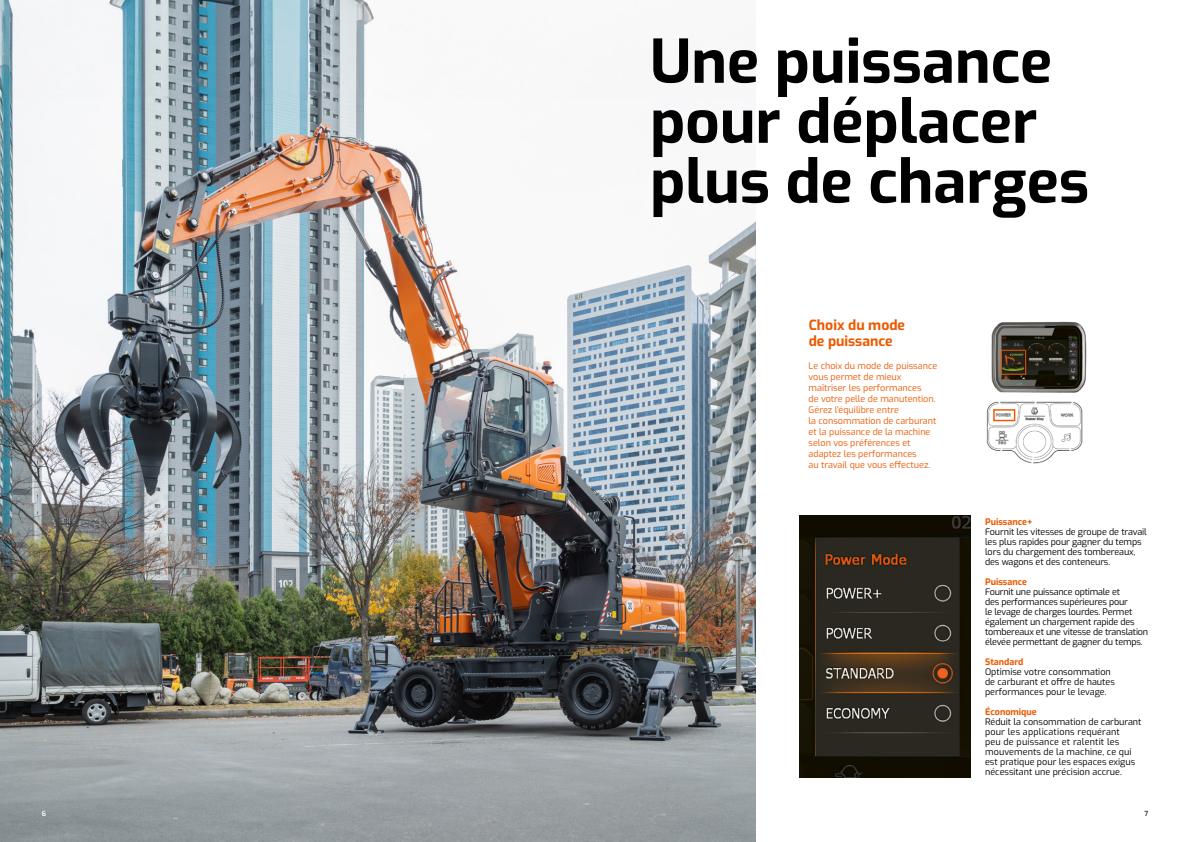
<style>
.page{position:relative;width:1191px;height:842px;background:#fff}
.page>*{position:absolute;margin:0;border:0;box-sizing:border-box;transform-origin:0 0}
.t1{font:700 60px/60px "Exo";color:#000}
.t2{font:700 14px/16px "Exo";color:#ed5900}
.t3{font:9px/10px "Exo";letter-spacing:-.01em;color:#000}
.t4{font:9px/11px "Exo";color:#ed5900}
.t5{font:700 9px "Exo";color:#ed5900}
.t6{font:600 7px "Exo";color:#fff}
.t7{font:600 7px "Exo";color:#36383b}
</style>
<div class="page">
<img style="left:0;top:0;width:755px;height:842px">
<img style="left:799px;top:516px;width:171px;height:261px">
<img style="left:986px;top:401px;width:97px;height:63px">
<div style="left:993px;top:409px;width:22px;height:12px;border:1px solid #ed5900"></div>
<img style="left:991px;top:321px;width:96px;height:72px">
<div style="left:1000px;top:350px;width:26px;height:25px;border:1px solid #ed5900"></div>
<h1 class="t1" style="left:650px;top:28px;width:440px">Une puissance pour déplacer plus de charges</h1>
<h2 class="t2" style="left:808px;top:317px;width:98px">Choix du mode de puissance</h2>
<p class="t4" style="left:808px;top:360px;width:130px">Le choix du mode de puissance vous permet de mieux maîtriser les performances<br>de votre pelle de manutention.<br>Gérez l’équilibre entre<br>la consommation de carburant et la puissance de la machine selon vos préférences et adaptez les performances<br>au travail que vous effectuez.</p>
<p class="t5" style="left:985px;top:515px;width:49px">Puissance+</p>
<p class="t3" style="left:985px;top:526px;width:163px">Fournit les vitesses de groupe de travail les plus rapides pour gagner du temps lors du chargement des tombereaux, des wagons et des conteneurs.</p>
<p class="t5" style="left:985px;top:575px;width:43px">Puissance</p>
<p class="t3" style="left:985px;top:586px;width:165px">Fournit une puissance optimale et<br>des performances supérieures pour<br>le levage de charges lourdes. Permet également un chargement rapide des tombereaux et une vitesse de translation élevée permettant de gagner du temps.</p>
<p class="t5" style="left:985px;top:655px;width:40px">Standard</p>
<p class="t3" style="left:985px;top:666px;width:131px">Optimise votre consommation de carburant et offre de hautes performances pour le levage.</p>
<p class="t5" style="left:985px;top:705px;width:53px">Économique</p>
<p class="t3" style="left:985px;top:716px;width:158px">Réduit la consommation de carburant pour les applications requérant<br>peu de puissance et ralentit les mouvements de la machine, ce qui est pratique pour les espaces exigus nécessitant une précision accrue.</p>
<p class="t6" style="left:42px;top:808px;width:6px">6</p>
<p class="t7" style="left:1144px;top:808px;width:5px">7</p>
</div>
